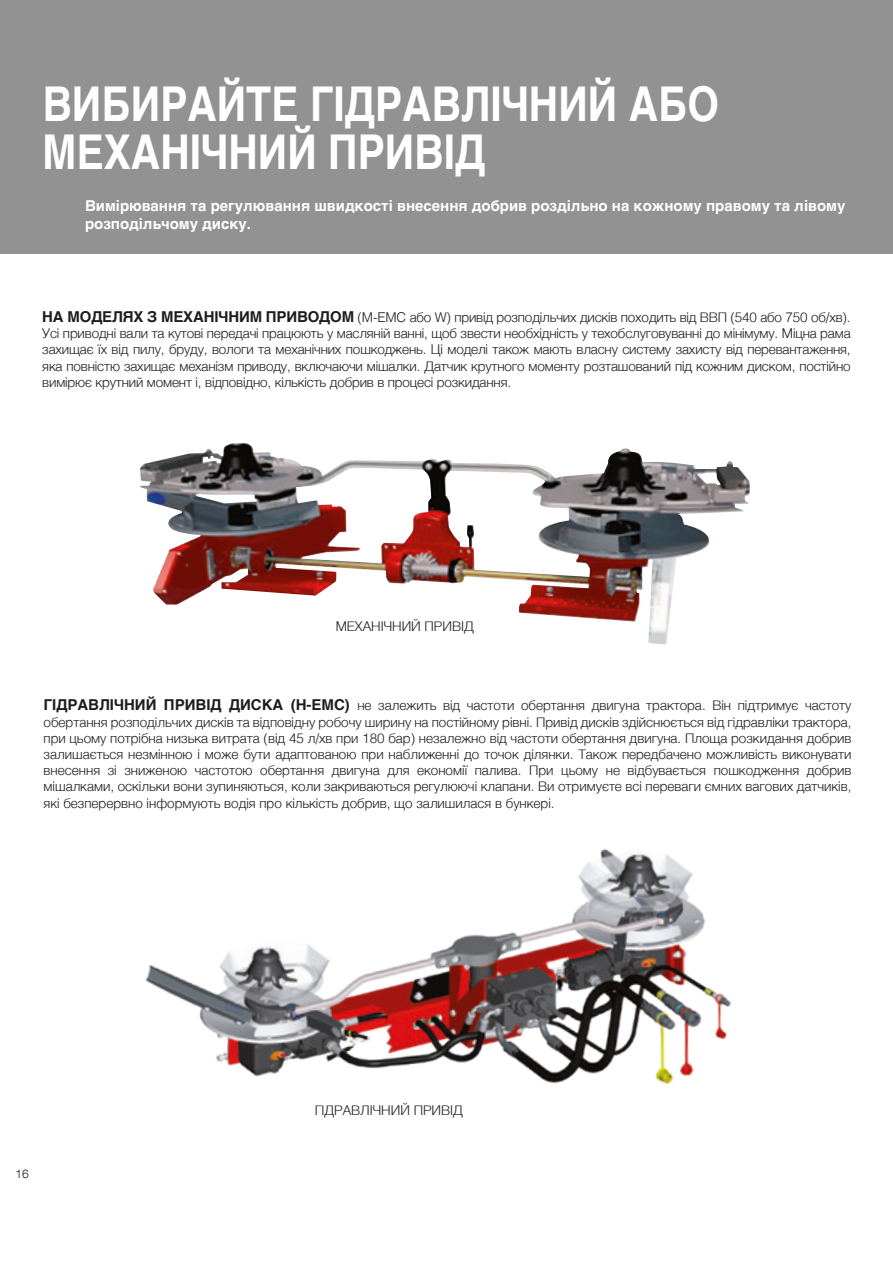
<style>
.page{position:relative;width:893px;height:1263px;background:#fff}
.page>*{position:absolute;margin:0;border:0;box-sizing:border-box;transform-origin:0 0}
.t1{font:700 48px/48px "Helvetica";color:#fff;scale:.85 1}
.t2{font:700 15px/18px "Helvetica";color:#fff}
.t3{font:300 13.5px/16.2px "Helvetica";color:#1d1d1b;text-align:justify}
.t4{font:300 12px "Helvetica Neue LT Com";color:#1d1d1b}
.s1{font-weight:700;font-size:15px}
</style>
<div class="page">
<img style="left:145px;top:849px;width:586px;height:236px">
<img style="left:140px;top:443px;width:610px;height:201px">
<div style="left:0;top:0;width:893px;height:254px;background:#939292"></div>
<h1 class="t1" style="left:43px;top:81px;width:797px">ВИБИРАЙТЕ ГІДРАВЛІЧНИЙ АБО<br>МЕХАНІЧНИЙ ПРИВІД</h1>
<p class="t2" style="left:85px;top:197px;width:762px">Вимірювання та регулювання швидкості внесення добрив роздільно на кожному правому та лівому розподільчому диску.</p>
<p class="t3" style="left:42px;top:308px;width:810px"><span class="s1">НА МОДЕЛЯХ З МЕХАНІЧНИМ ПРИВОДОМ</span> (M-EMC або W) привід розподільчих дисків походить від ВВП (540 або 750 об/хв).<br>Усі приводні вали та кутові передачі працюють у масляній ванні, щоб звести необхідність у техобслуговуванні до мінімуму. Міцна рама захищає їх від пилу, бруду, вологи та механічних пошкоджень. Ці моделі також мають власну систему захисту від перевантаження, яка повністю захищає механізм приводу, включаючи мішалки. Датчик крутного моменту розташований під кожним диском, постійно вимірює крутний момент і, відповідно, кількість добрив в процесі розкидання.</p>
<p class="t3" style="left:336px;top:617px;width:140px">МЕХАНІЧНИЙ ПРИВІД</p>
<p class="t3" style="left:44px;top:696px;width:809px"><span class="s1">ГІДРАВЛІЧНИЙ ПРИВІД ДИСКА (H-EMC)</span> не залежить від частоти обертання двигуна трактора. Він підтримує частоту обертання розподільчих дисків та відповідну робочу ширину на постійному рівні. Привід дисків здійснюється від гідравліки трактора, при цьому потрібна низька витрата (від 45 л/хв при 180 бар) незалежно від частоти обертання двигуна. Площа розкидання добрив залишається незмінною і може бути адаптованою при наближенні до точок ділянки. Також передбачено можливість виконувати внесення зі зниженою частотою обертання двигуна для економії палива. При цьому не відбувається пошкодження добрив мішалками, оскільки вони зупиняються, коли закриваються регулюючі клапани. Ви отримуєте всі переваги ємних вагових датчиків, які безперервно інформують водія про кількість добрив, що залишилася в бункері.</p>
<p class="t4" style="left:16px;top:1166px;width:15px">16</p>
<p class="t3" style="left:315px;top:1101px;width:150px">ГІДРАВЛІЧНИЙ ПРИВІД</p>
</div>
